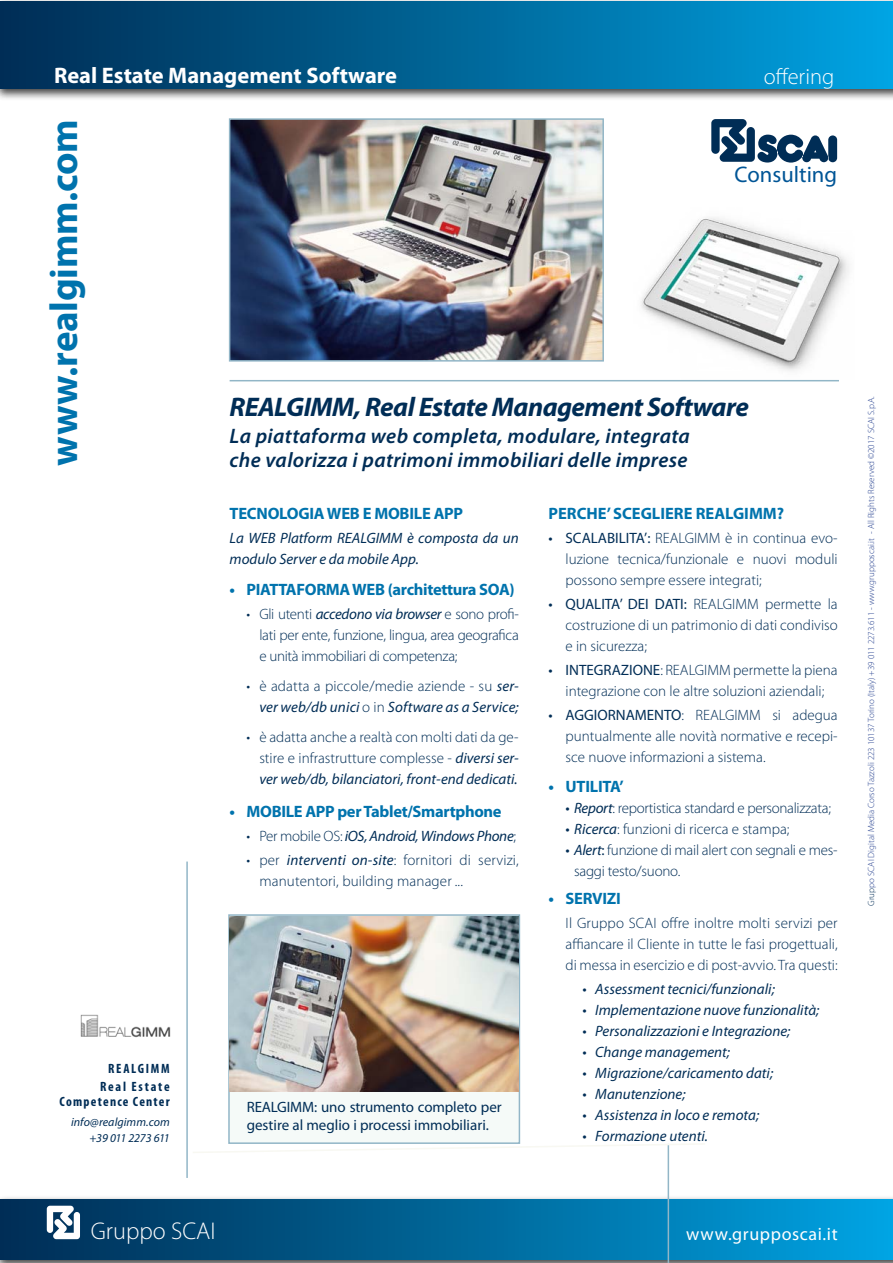
<style>
.page{position:relative;width:893px;height:1263px;background:#fff}
.page>*{position:absolute;margin:0;border:0;box-sizing:border-box;transform-origin:0 0}
.t1{font:700 39px "Myriad Pro";letter-spacing:-.005em;color:#0073ad}
.t2{font:italic 700 27px "Myriad Pro";letter-spacing:-.02em;color:#002d56}
.t3{font:300 24.3px "Myriad Pro";color:#fff}
.t4{font:22.65px "Myriad Pro";color:#005596}
.t5{font:700 22.5px "Myriad Pro";color:#fff}
.t6{font:300 22.5px "Myriad Pro";color:#fff}
.t7{font:italic 600 21px/24px "Myriad Pro";letter-spacing:.015em;color:#002d56}
.t8{font:18px "Myriad Pro";letter-spacing:.035em;color:#fff}
.t9{font:700 16.5px "Myriad Pro";letter-spacing:-.02em;color:#0073ad}
.t10{font:700 16.5px "Myriad Pro";color:#0073ad}
.t11{font:300 15px/21px "Myriad Pro";color:#002d56;text-align:justify}
.t12{font:italic 15px/21px "Myriad Pro";color:#002d56}
.t13{font:15px/18px "Myriad Pro";letter-spacing:-.01em;color:#002d56}
.t14{font:300 15px "Myriad Pro";letter-spacing:-.02em;color:#002d56}
.t15{font:italic 15px "Myriad Pro";letter-spacing:-.02em;color:#002d56}
.t16{font:700 condensed 13.5px/18px "Myriad Pro";letter-spacing:.115em;color:#002d56;text-align:center}
.t17{font:700 condensed 13.5px "Myriad Pro";letter-spacing:.09em;color:#002d56}
.t18{font:italic 12px/16.5px "Myriad Pro";color:#002d56;text-align:right}
.t19{font:300 9px "Myriad Pro";color:#25408f}
.s1{font-weight:400;font-style:italic}
.s2{font-weight:300;font-style:normal}
.s3{font-weight:400}
.s4{color:#002d56}
</style>
<div class="page">
<div style="left:0;top:0;width:893px;height:101px;background:#000;opacity:.75"></div>
<div style="left:0;top:1px;width:893px;height:87px;background:linear-gradient(to right,#002b52,#00a2e1)"></div>
<hr style="left:230px;top:380px;width:609px;height:1px;background:#92b6c7">
<div style="left:0;top:1195px;width:893px;height:68px;background:#000;opacity:.75"></div>
<div style="left:0;top:1199px;width:893px;height:60px;background:linear-gradient(to right,#012c52,#00a2e0)"></div>
<hr style="left:668px;top:1144px;width:1px;height:119px;background:#92b6c7">
<svg style="left:47px;top:1206px;width:33px;height:33px"></svg>
<hr style="left:186px;top:861px;width:2px;height:317px;background:#92b6c7">
<img style="left:232px;top:121px;width:369px;height:238px">
<div style="left:229px;top:118px;width:375px;height:244px;border:2px solid #92b6c7"></div>
<svg style="left:711px;top:119px;width:126px;height:44px"></svg>
<div style="left:229px;top:915px;width:290px;height:228px;background:#f5faf8"></div>
<div style="left:228px;top:914px;width:292px;height:230px;border:2px solid #92b6c7"></div>
<img style="left:641px;top:218px;width:208px;height:153px">
<img style="left:230px;top:916px;width:289px;height:175px">
<img style="left:80px;top:1014px;width:91px;height:24px">
<svg style="left:193px;top:1142px;width:512px;height:12px"></svg>
<h3 class="t5" style="left:54px;top:61px;width:345px">Real Estate Management Software</h3>
<h3 class="t6" style="left:764px;top:63px;width:72px">offering</h3>
<h1 class="t1" style="left:39px;top:466px;width:348px;rotate:-90deg">www.realgimm.com</h1>
<p class="t16" style="left:100px;top:1059px;width:71px">REALGIMM<br>Real Estate</p>
<p class="t17" style="left:60px;top:1093px;width:112px">Competence Center</p>
<p class="t18" style="left:71px;top:1113px;width:100px">info@realgimm.com +39 011 2273 611</p>
<h3 class="t4" style="left:735px;top:160px;width:104px">Consulting</h3>
<h2 class="t2" style="left:230px;top:389px;width:521px">REALGIMM, Real Estate Management Software</h2>
<h3 class="t7" style="left:230px;top:423px;width:462px">La piattaforma web completa, modulare, integrata che valorizza i patrimoni immobiliari delle imprese</h3>
<p class="t9" style="left:230px;top:502px;width:235px">TECNOLOGIA WEB E MOBILE APP</p>
<p class="t12" style="left:230px;top:527px;width:291px">La WEB Platform REALGIMM è composta da un modulo Server e da mobile App.</p>
<p class="t9" style="left:230px;top:579px;width:286px">• PIATTAFORMA WEB (architettura SOA)</p>
<p class="t11" style="left:259px;top:604px;width:261px;text-indent:-13px">• Gli utenti <span class="s1">accedono via browser</span> e sono profi&shy;lati per ente, funzione, lingua, area geografica e unità immobiliari di competenza;</p>
<p class="t12" style="left:247px;top:676px;width:274px;text-align:right"><span class="s2">• è adatta a piccole/medie aziende - su</span> ser&shy;ver web/db unici <span class="s2">o in</span> Software as a Service;</p>
<p class="t11" style="left:259px;top:727px;width:261px;text-indent:-13px">• è adatta anche a realtà con molti dati da ge&shy;stire e infrastrutture complesse - <span class="s1">diversi ser&shy;ver web/db, bilanciatori, front-end dedicati.</span></p>
<p class="t9" style="left:230px;top:801px;width:273px">• MOBILE APP per Tablet/Smartphone</p>
<p class="t15" style="left:247px;top:827px;width:271px"><span class="s2">• Per mobile OS:</span> iOS, Android, Windows Phone<span class="s2">;</span></p>
<p class="t11" style="left:259px;top:850px;width:261px;text-indent:-13px">• per <span class="s1">interventi on-site</span>: fornitori di servizi, manutentori, building manager ...</p>
<p class="t13" style="left:247px;top:1097px;width:256px">REALGIMM: uno strumento completo per gestire al meglio i processi immobiliari.</p>
<p class="t10" style="left:549px;top:502px;width:237px">PERCHE’ SCEGLIERE REALGIMM?</p>
<p class="t11" style="left:566px;top:527px;width:274px;text-indent:-17px"><span class="s3">• SCALABILITA’:</span> REALGIMM è in continua evo&shy;luzione tecnica/funzionale e nuovi moduli possono sempre essere integrati;</p>
<p class="t11" style="left:566px;top:593px;width:274px;text-indent:-17px"><span class="s3">• QUALITA’ DEI DATI:</span> REALGIMM permette la costruzione di un patrimonio di dati condiviso e in sicurezza;</p>
<p class="t11" style="left:549px;top:659px;width:291px;text-align:center"><span class="s3">• INTEGRAZIONE</span>: REALGIMM permette la piena integrazione con le altre soluzioni aziendali;</p>
<p class="t11" style="left:566px;top:704px;width:274px;text-indent:-17px"><span class="s3">• AGGIORNAMENTO</span>: REALGIMM si adegua puntualmente alle novità normative e recepi&shy;sce nuove informazioni a sistema.</p>
<p class="t9" style="left:549px;top:775px;width:77px">• UTILITA’</p>
<p class="t14" style="left:566px;top:799px;width:267px"><span class="s1">• Report</span>: reportistica standard e personalizzata;</p>
<p class="t11" style="left:566px;top:818px;width:225px"><span class="s1">• Ricerca</span>: funzioni di ricerca e stampa;</p>
<p class="t11" style="left:574px;top:839px;width:265px;text-indent:-9px"><span class="s1">• Alert</span><span class="s3">:</span> funzione di mail alert con segnali e mes&shy;saggi testo/suono.</p>
<p class="t9" style="left:549px;top:888px;width:74px">• SERVIZI</p>
<p class="t11" style="left:566px;top:913px;width:274px">Il Gruppo SCAI offre inoltre molti servizi per affiancare il Cliente in tutte le fasi progettuali, di messa in esercizio e di post-avvio. Tra questi:</p>
<p class="t12" style="left:583px;top:979px;width:194px">• Assessment tecnici/funzionali;</p>
<p class="t12" style="left:583px;top:1000px;width:238px">• Implementazione nuove funzionalità;</p>
<p class="t12" style="left:583px;top:1021px;width:209px">• Personalizzazioni e Integrazione;</p>
<p class="t12" style="left:583px;top:1042px;width:149px">• Change management;</p>
<p class="t12" style="left:583px;top:1063px;width:192px">• Migrazione/caricamento dati;</p>
<p class="t12" style="left:583px;top:1084px;width:105px">• Manutenzione;</p>
<p class="t12" style="left:583px;top:1105px;width:178px">• Assistenza in loco e remota;</p>
<p class="t12" style="left:583px;top:1126px;width:127px">• Formazione utenti.</p>
<p class="t19" style="left:866px;top:906px;width:511px;rotate:-90deg"><span class="s4">Grup</span>po SCAI Digital Media Corso Tazzoli 223 10137 Torino (Italy) +39 011 2273.611 - www.grupposcai.it - All Rights Reserved ©2017 SCAI S.p.A.</p>
<h3 class="t3" style="left:91px;top:1216px;width:126px">Gruppo SCAI</h3>
<p class="t8" style="left:686px;top:1222px;width:153px">www.grupposcai.it</p>
</div>
